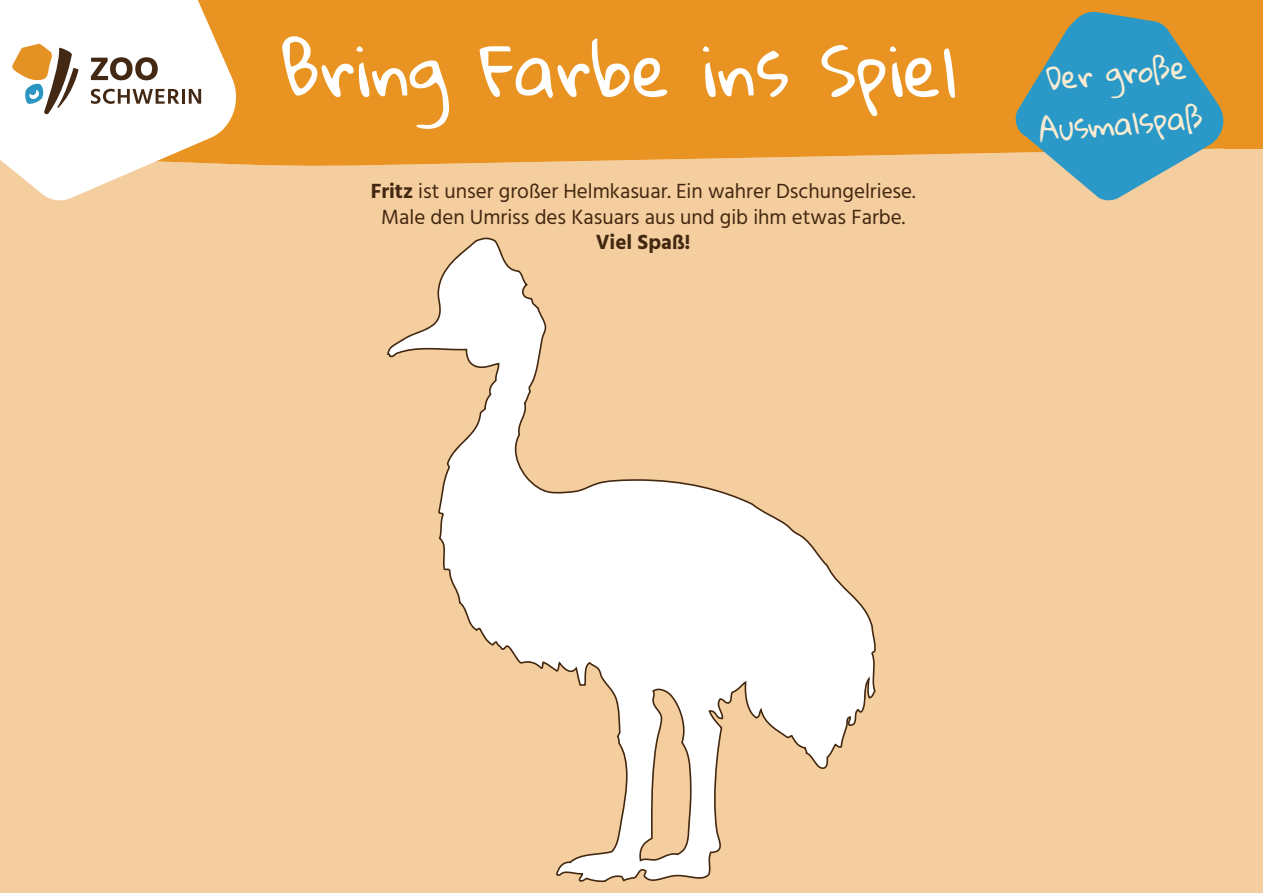
<style>
.page{position:relative;width:1263px;height:893px;background:#fff}
.page>*{position:absolute;margin:0;border:0;box-sizing:border-box;transform-origin:0 0}
.t1{font:69px "Gloria Hallelujah";color:#fff}
.t2{font:30px/51px "Gloria Hallelujah";color:#faecd2;text-align:center}
.t3{font:21px/25.2px "Hind";color:#432811;text-align:center}
.t4{font:700 21px "Hind";color:#432811}
.s1{font-weight:700}
</style>
<div class="page">
<div style="left:0;top:167px;width:1263px;height:726px;background:#f5ce9f"></div>
<div style="left:242px;top:0;width:771px;height:167px;background:#e99422"></div>
<svg style="left:387px;top:238px;width:489px;height:644px;fill:#f5ce9f"></svg>
<svg style="left:0;top:0;width:242px;height:202px"></svg>
<svg style="left:11px;top:44px;width:68px;height:71px"></svg>
<svg style="left:91px;top:57px;width:67px;height:23px"></svg>
<svg style="left:91px;top:89px;width:88px;height:15px"></svg>
<hr style="left:182px;top:89px;width:3px;height:15px;background:#432814">
<svg style="left:189px;top:89px;width:12px;height:15px"></svg>
<svg style="left:1013px;top:0;width:250px;height:201px;background:#7ea197"></svg>
<div style="left:1225px;top:0;width:38px;height:149px;background:#e99422"></div>
<h1 class="t1" style="left:280px;top:33px;width:679px">Bring Farbe ins Spiel</h1>
<p class="t3" style="left:371px;top:180px;width:546px"><span class="s1">Fritz</span> ist unser großer Helmkasuar. Ein wahrer Dschungelriese.<br>Male den Umriss des Kasuars aus und gib ihm etwas Farbe.</p>
<p class="t4" style="left:596px;top:229px;width:96px">Viel Spaß!</p>
<h2 class="t2" style="left:1032px;top:56px;width:166px;rotate:-5deg">Der große<br>Ausmalspaß</h2>
</div>
